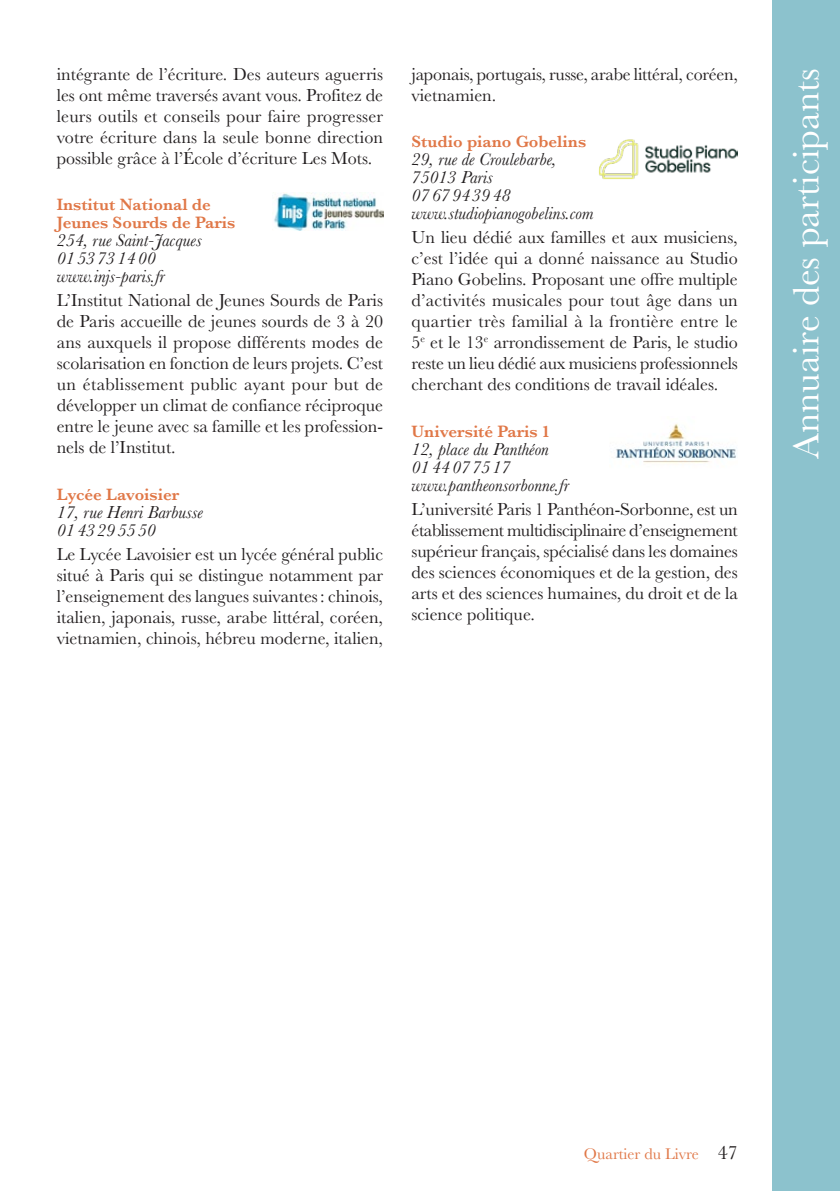
<style>
.page{position:relative;width:840px;height:1191px;background:#fff}
.page>*{position:absolute;margin:0;border:0;box-sizing:border-box;transform-origin:0 0}
.t1{font:38px "Baskerville";color:#fff}
.t2{font:18px/21px "Baskerville";color:#231f20;text-align:justify}
.t3{font:italic 18px/18px "Baskerville";color:#231f20}
.t4{font:600 17px/18px "Baskerville";color:#e07747}
.t5{font:16px "Baskerville";color:#e07747}
.s1{font-size:20px;color:#231f20}
</style>
<div class="page">
<div style="left:771px;top:0;width:68px;height:1191px;background:#8cc2cd"></div>
<img style="left:274px;top:192px;width:109px;height:38px">
<img style="left:598px;top:139px;width:139px;height:41px">
<img style="left:616px;top:423px;width:120px;height:41px">
<p class="t2" style="left:57px;top:64px;width:328px">intégrante de l’écriture. Des auteurs aguerris les ont même traversés avant vous. Profitez de leurs outils et conseils pour faire progresser votre écriture dans la seule bonne direction possible grâce à l’École d’écriture Les Mots.</p>
<p class="t4" style="left:57px;top:196px;width:180px">Institut National de<br>Jeunes Sourds de Paris</p>
<p class="t3" style="left:57px;top:232px;width:146px">254, rue Saint-Jacques<br>0153731400 www.injs-paris.fr</p>
<p class="t2" style="left:57px;top:290px;width:328px">L’Institut National de Jeunes Sourds de Paris de Paris accueille de jeunes sourds de 3 à 20 ans auxquels il propose différents modes de scolarisation en fonction de leurs projets. C’est un établissement public ayant pour but de développer un climat de confiance réciproque entre le jeune avec sa famille et les profession&shy;nels de l’Institut.</p>
<p class="t4" style="left:57px;top:485px;width:124px">Lycée Lavoisier</p>
<p class="t3" style="left:57px;top:503px;width:148px">17, rue Henri Barbusse<br>0143295550</p>
<p class="t2" style="left:57px;top:543px;width:328px">Le Lycée Lavoisier est un lycée général public situé à Paris qui se distingue notamment par l’enseignement des langues suivantes: chinois, italien, japonais, russe, arabe littéral, coréen, vietnamien, chinois, hébreu moderne, italien,</p>
<p class="t2" style="left:411px;top:64px;width:328px">japonais, portugais, russe, arabe littéral, coréen, vietnamien.</p>
<p class="t4" style="left:411px;top:133px;width:176px">Studio piano Gobelins</p>
<p class="t3" style="left:411px;top:151px;width:183px">29, rue de Croulebarbe,<br>75013 Paris<br>0767943948 www.studiopianogobelins.com</p>
<p class="t2" style="left:411px;top:227px;width:328px">Un lieu dédié aux familles et aux musiciens, c’est l’idée qui a donné naissance au Studio Piano Gobelins. Proposant une offre multiple d’activités musicales pour tout âge dans un quartier très familial à la frontière entre le 5<sup>e</sup> et le 13<sup>e</sup> arrondissement de Paris, le studio reste un lieu dédié aux musiciens professionnels cherchant des conditions de travail idéales.</p>
<p class="t4" style="left:411px;top:422px;width:140px">Université Paris 1</p>
<p class="t3" style="left:411px;top:440px;width:159px">12, place du Panthéon<br>0144077517 www.pantheonsorbonne.fr</p>
<p class="t2" style="left:411px;top:498px;width:328px">L’université Paris 1 Panthéon-Sorbonne, est un établissement multidisciplinaire d’enseignement supérieur français, spécialisé dans les domaines des sciences économiques et de la gestion, des arts et des sciences humaines, du droit et de la science politique.</p>
<h1 class="t1" style="left:781px;top:458px;width:392px;rotate:-90deg">Annuaire des participants</h1>
<p class="t5" style="left:583px;top:1143px;width:155px">Quartier du Livre <span class="s1">47</span></p>
</div>
